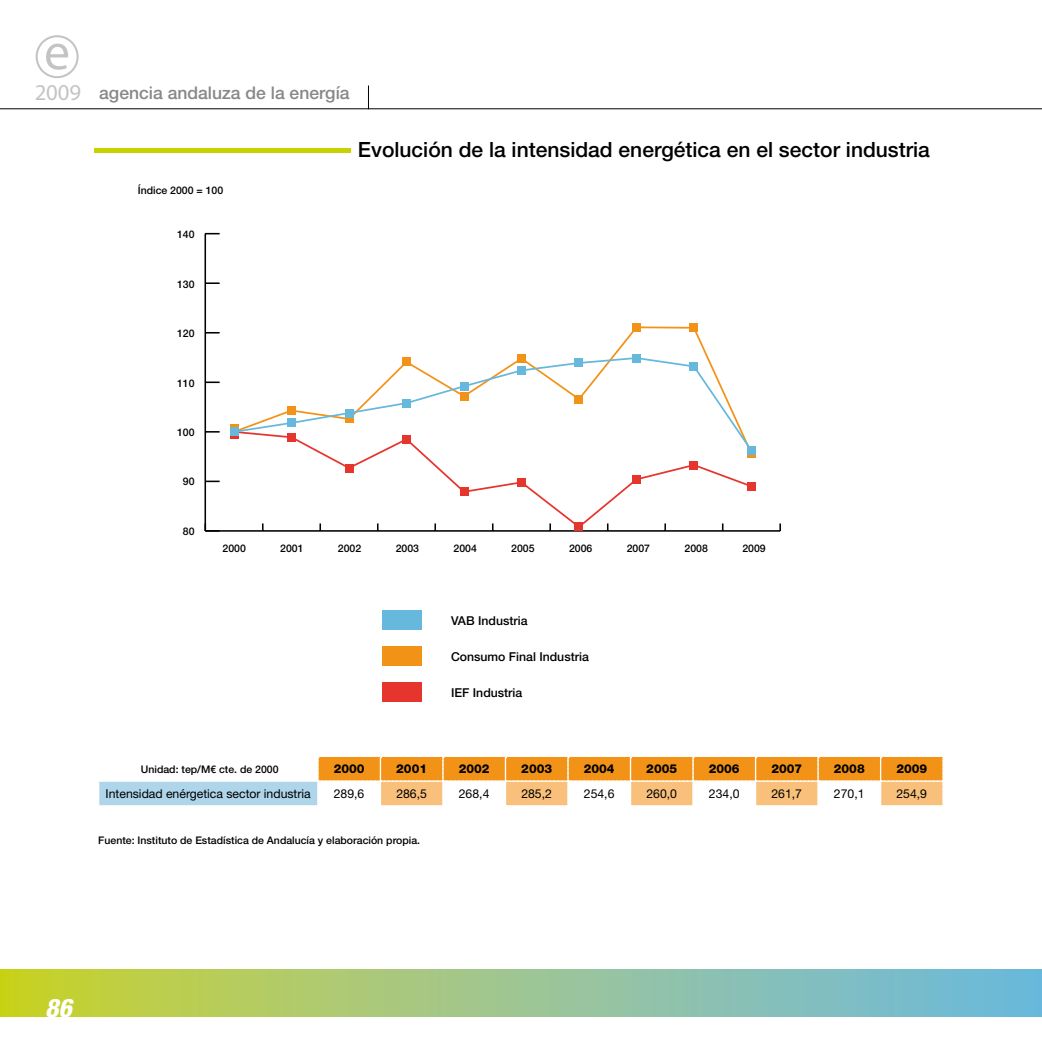
<style>
.page{position:relative;width:1042px;height:1042px;background:#fff}
.page>*{position:absolute;margin:0;border:0;box-sizing:border-box;transform-origin:0 0}
.t1{font:italic 800 condensed 25.55px "Helvetica Neue";color:#fff}
.t2{font:500 21px "Helvetica Neue";color:#000}
.t3{font:500 17.5px "Helvetica Neue";color:#87888a}
.t4{font:12.25px "Helvetica Neue";color:#000}
.t5{font:500 12.25px "Helvetica Neue";color:#000}
.t6{font:800 12.25px "Helvetica Neue";color:#000}
.t7{font:500 10.5px "Helvetica Neue";color:#000}
.s1{font-family:"Myriad";font-weight:400;font-size:22.75px}
</style>
<div class="page">
<svg style="left:0;top:969px;width:1042px;height:48px;background:#9cc58c"></svg>
<hr style="left:0;top:108px;width:1042px;height:1px;background:#000">
<svg style="left:368px;top:85px;width:1px;height:23px"></svg>
<svg style="left:36px;top:35px;width:43px;height:43px"></svg>
<svg style="left:98px;top:756px;width:845px;height:50px"></svg>
<div style="left:382px;top:610px;width:40px;height:20px;background:#66b8dc"></div>
<div style="left:382px;top:646px;width:40px;height:20px;background:#f29317"></div>
<div style="left:382px;top:682px;width:40px;height:20px;background:#e5352d"></div>
<div style="left:95px;top:148px;width:256px;height:5px;background:#c8d200"></div>
<hr style="left:205px;top:530px;width:575px;height:2px;background:#000">
<svg style="left:779px;top:523px;width:2px;height:8px"></svg>
<hr style="left:204px;top:234px;width:2px;height:297px;background:#000">
<svg style="left:204px;top:523px;width:16px;height:9px"></svg>
<svg style="left:206px;top:480px;width:14px;height:2px"></svg>
<svg style="left:206px;top:431px;width:14px;height:2px"></svg>
<svg style="left:206px;top:381px;width:14px;height:2px"></svg>
<svg style="left:206px;top:332px;width:14px;height:1px"></svg>
<svg style="left:206px;top:282px;width:14px;height:2px"></svg>
<svg style="left:205px;top:233px;width:15px;height:1px"></svg>
<svg style="left:612px;top:325px;width:96px;height:31px"></svg>
<svg style="left:262px;top:453px;width:492px;height:76px"></svg>
<svg style="left:238px;top:356px;width:512px;height:97px"></svg>
<svg style="left:230px;top:424px;width:8px;height:4px"></svg>
<div style="left:287px;top:406px;width:9px;height:9px;background:#f29317"></div>
<svg style="left:345px;top:417px;width:8px;height:6px"></svg>
<div style="left:402px;top:358px;width:9px;height:8px;background:#f29317"></div>
<div style="left:460px;top:392px;width:8px;height:8px;background:#f29317"></div>
<div style="left:517px;top:354px;width:9px;height:9px;background:#f29317"></div>
<div style="left:575px;top:395px;width:8px;height:8px;background:#f29317"></div>
<div style="left:632px;top:323px;width:9px;height:8px;background:#f29317"></div>
<div style="left:690px;top:324px;width:8px;height:8px;background:#f29317"></div>
<div style="left:747px;top:449px;width:8px;height:9px;background:#f29317"></div>
<div style="left:230px;top:431px;width:8px;height:8px;background:#e5352d"></div>
<div style="left:287px;top:433px;width:9px;height:8px;background:#e5352d"></div>
<div style="left:345px;top:464px;width:8px;height:8px;background:#e5352d"></div>
<div style="left:402px;top:435px;width:9px;height:8px;background:#e5352d"></div>
<div style="left:460px;top:487px;width:8px;height:9px;background:#e5352d"></div>
<div style="left:517px;top:478px;width:9px;height:8px;background:#e5352d"></div>
<div style="left:575px;top:523px;width:8px;height:8px;background:#e5352d"></div>
<div style="left:632px;top:475px;width:9px;height:8px;background:#e5352d"></div>
<div style="left:690px;top:461px;width:8px;height:8px;background:#e5352d"></div>
<div style="left:747px;top:482px;width:8px;height:8px;background:#e5352d"></div>
<div style="left:230px;top:428px;width:8px;height:8px;background:#66b8dc"></div>
<div style="left:287px;top:419px;width:9px;height:8px;background:#66b8dc"></div>
<div style="left:345px;top:409px;width:8px;height:8px;background:#66b8dc"></div>
<div style="left:402px;top:399px;width:9px;height:8px;background:#66b8dc"></div>
<div style="left:460px;top:382px;width:8px;height:8px;background:#66b8dc"></div>
<div style="left:517px;top:366px;width:9px;height:9px;background:#66b8dc"></div>
<div style="left:575px;top:359px;width:8px;height:8px;background:#66b8dc"></div>
<div style="left:632px;top:354px;width:9px;height:8px;background:#66b8dc"></div>
<div style="left:690px;top:362px;width:8px;height:9px;background:#66b8dc"></div>
<div style="left:747px;top:446px;width:8px;height:9px;background:#66b8dc"></div>
<h3 class="t3" style="left:34px;top:82px;width:317px"><span class="s1">2009</span> agencia andaluza de la energía</h3>
<p class="t7" style="left:138px;top:184px;width:87px">Índice 2000 = 100</p>
<p class="t7" style="left:177px;top:228px;width:19px">140</p>
<h2 class="t2" style="left:358px;top:137px;width:573px">Evolución de la intensidad energética en el sector industria</h2>
<p class="t7" style="left:177px;top:277px;width:19px">130</p>
<p class="t7" style="left:177px;top:327px;width:19px">120</p>
<p class="t7" style="left:177px;top:376px;width:19px">110</p>
<p class="t7" style="left:177px;top:426px;width:19px">100</p>
<p class="t7" style="left:183px;top:475px;width:13px">90</p>
<p class="t7" style="left:183px;top:525px;width:13px">80</p>
<p class="t7" style="left:222px;top:541px;width:25px">2000</p>
<p class="t7" style="left:280px;top:541px;width:25px">2001</p>
<p class="t7" style="left:338px;top:541px;width:25px">2002</p>
<p class="t7" style="left:396px;top:541px;width:25px">2003</p>
<p class="t7" style="left:453px;top:541px;width:25px">2004</p>
<p class="t7" style="left:511px;top:541px;width:25px">2005</p>
<p class="t7" style="left:569px;top:541px;width:25px">2006</p>
<p class="t7" style="left:627px;top:541px;width:25px">2007</p>
<p class="t7" style="left:684px;top:541px;width:25px">2008</p>
<p class="t7" style="left:742px;top:541px;width:25px">2009</p>
<p class="t5" style="left:451px;top:613px;width:78px">VAB Industria</p>
<p class="t7" style="left:141px;top:762px;width:139px">Unidad: tep/M€ cte. de 2000</p>
<p class="t5" style="left:451px;top:649px;width:139px">Consumo Final Industria</p>
<p class="t5" style="left:451px;top:685px;width:73px">IEF Industria</p>
<p class="t6" style="left:334px;top:762px;width:32px">2000</p>
<p class="t6" style="left:396px;top:762px;width:32px">2001</p>
<p class="t6" style="left:459px;top:762px;width:32px">2002</p>
<p class="t6" style="left:521px;top:762px;width:32px">2003</p>
<p class="t6" style="left:584px;top:762px;width:32px">2004</p>
<p class="t6" style="left:646px;top:762px;width:32px">2005</p>
<p class="t6" style="left:709px;top:762px;width:32px">2006</p>
<p class="t6" style="left:771px;top:762px;width:32px">2007</p>
<p class="t6" style="left:834px;top:762px;width:32px">2008</p>
<p class="t6" style="left:896px;top:762px;width:32px">2009</p>
<p class="t4" style="left:106px;top:786px;width:207px">Intensidad enérgetica sector industria</p>
<p class="t4" style="left:334px;top:786px;width:32px">289,6</p>
<p class="t4" style="left:396px;top:786px;width:32px">286,5</p>
<p class="t4" style="left:459px;top:786px;width:32px">268,4</p>
<p class="t4" style="left:521px;top:786px;width:32px">285,2</p>
<p class="t4" style="left:584px;top:786px;width:32px">254,6</p>
<p class="t4" style="left:646px;top:786px;width:32px">260,0</p>
<p class="t4" style="left:709px;top:786px;width:32px">234,0</p>
<p class="t4" style="left:771px;top:786px;width:32px">261,7</p>
<p class="t4" style="left:834px;top:786px;width:32px">270,1</p>
<p class="t4" style="left:896px;top:786px;width:32px">254,9</p>
<p class="t7" style="left:98px;top:834px;width:323px">Fuente: Instituto de Estadística de Andalucía y elaboración propia.</p>
<h1 class="t1" style="left:45px;top:992px;width:28px">86</h1>
</div>
